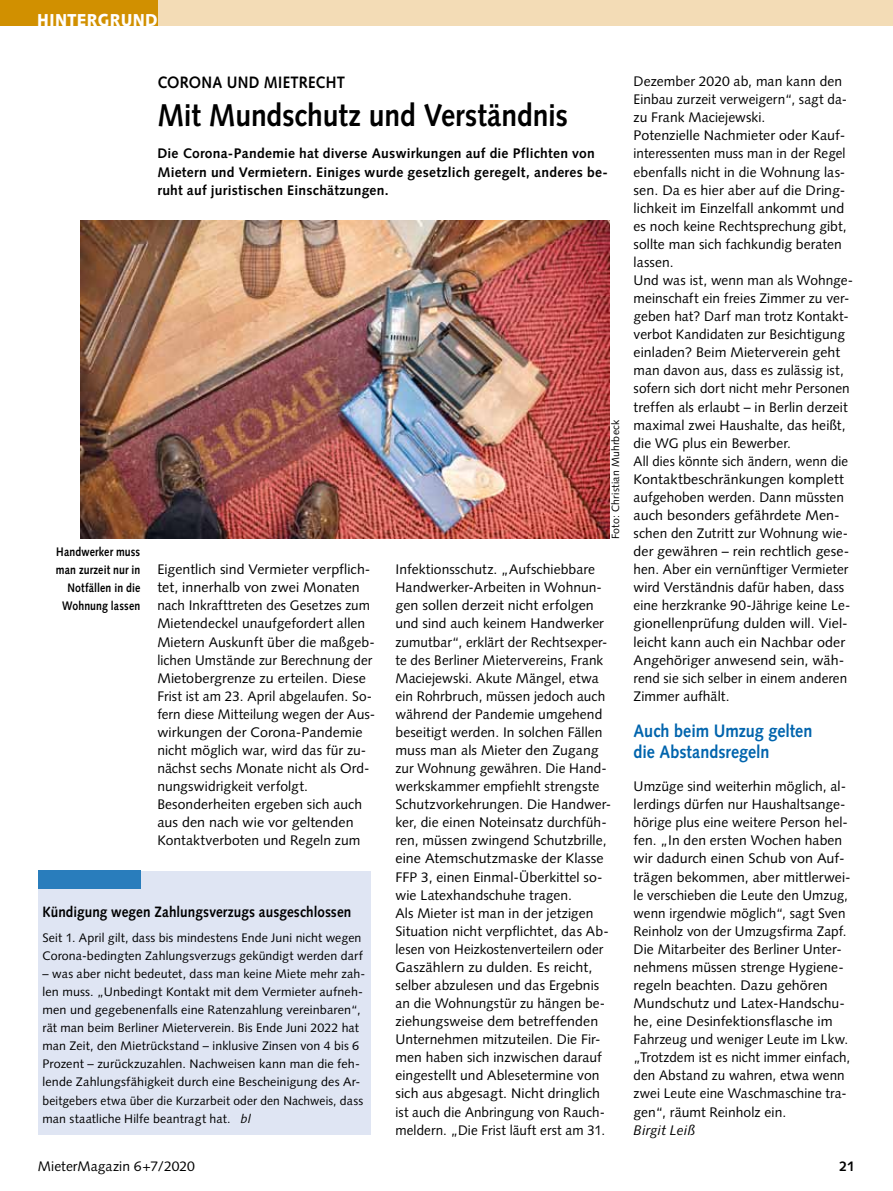
<style>
.page{position:relative;width:893px;height:1191px;background:#fff}
.page>*{position:absolute;margin:0;border:0;box-sizing:border-box;transform-origin:0 0}
.t1{font:700 31.5px "Syntax";letter-spacing:-.005em;color:#000;scale:.9 1}
.t2{font:700 18px/21px "Syntax";color:#0064ad;scale:.9 1}
.t3{font:900 17.25px "Syntax";letter-spacing:.025em;color:#fff;scale:.9 1}
.t4{font:700 16.5px "Syntax";letter-spacing:.015em;color:#000;scale:.9 1}
.t5{font:700 15px "Syntax";letter-spacing:.01em;color:#000;scale:.9 1}
.t6{font:13.8px/18px "Syntax";letter-spacing:.005em;color:#000}
.t7{font:700 13.8px/18px "Syntax";letter-spacing:.015em;color:#000}
.t8{font:italic 13.8px "Syntax";color:#000}
.t9{font:12.3px/18px "Syntax";letter-spacing:.01em;color:#000}
.t10{font:700 12.3px/18px "Syntax";letter-spacing:.01em;color:#000;text-align:right;scale:.85 1}
.t11{font:10.5px "Syntax";letter-spacing:.02em;color:#000}
.s1{font-style:italic}
</style>
<div class="page">
<div style="left:0;top:0;width:893px;height:26px;background:#f3dcb6"></div>
<div style="left:0;top:0;width:157px;height:26px;background:#d19000"></div>
<img style="left:81px;top:220px;width:528px;height:318px">
<div style="left:38px;top:871px;width:333px;height:263px;background:#dfe5f3"></div>
<div style="left:38px;top:871px;width:102px;height:18px;background:#297dbc"></div>
<p class="t3" style="left:37px;top:9px;width:136px">HINTERGRUND</p>
<p class="t4" style="left:157px;top:73px;width:210px">Corona und MietreCHt</p>
<h1 class="t1" style="left:157px;top:97px;width:458px">Mit Mundschutz und verständnis</h1>
<p class="t7" style="left:157px;top:145px;width:452px">die Corona-Pandemie hat diverse auswirkungen auf die Pflichten von<br>Mietern und vermietern. einiges wurde gesetzlich geregelt, anderes be&shy;ruht auf juristischen einschätzungen.</p>
<p class="t10" style="left:56px;top:543px;width:101px">Handwerker muss man zurzeit nur in notfällen in die<br>Wohnung lassen</p>
<p class="t6" style="left:157px;top:560px;width:219px">Eigentlich sind Vermieter verpflich&shy;tet, innerhalb von zwei Monaten nach Inkrafttreten des Gesetzes zum Mietendeckel unaufgefordert allen Mietern Auskunft über die maßgeb&shy;lichen Umstände zur Berechnung der Mietobergrenze zu erteilen. Diese Frist ist am 23. April abgelaufen. So&shy;fern diese Mitteilung wegen der Aus&shy;wirkungen der Corona-Pandemie nicht möglich war, wird das für zu&shy;nächst sechs Monate nicht als Ord&shy;nungswidrigkeit verfolgt.<br>Besonderheiten ergeben sich auch aus den nach wie vor geltenden Kontaktverboten und Regeln zum</p>
<p class="t5" style="left:43px;top:903px;width:345px">Kündigung wegen Zahlungsverzugs ausgeschlossen</p>
<p class="t9" style="left:43px;top:928px;width:322px">Seit 1. April gilt, dass bis mindestens Ende Juni nicht wegen<br>Corona-bedingten Zahlungsverzugs gekündigt werden darf</p>
<p class="t9" style="left:43px;top:964px;width:324px">– was aber nicht bedeu tet, dass man keine Miete mehr zah&shy;len muss. „Unbedingt Kontakt mit dem Vermieter aufneh&shy;men und ge gebenenfalls eine Ratenzahlung vereinbaren“, rät man beim Berliner Mieterverein. Bis Ende Juni 2022 hat man Zeit, den Mietrückstand – inklusive Zinsen von 4 bis 6<br>Prozent – zurückzuzahlen. Nachweisen kann man die feh&shy;lende Zahlungsfähigkeit durch eine Bescheinigung des Ar&shy;beitgebers etwa über die Kurzarbeit oder den Nachweis, dass man staatliche Hilfe beantragt hat. <span class="s1">bl</span></p>
<p class="t6" style="left:38px;top:1157px;width:159px">MieterMagazin 6+7/2020</p>
<p class="t11" style="left:609px;top:539px;width:121px;rotate:-90deg">Foto: Christian Muhrbeck</p>
<p class="t6" style="left:395px;top:560px;width:217px">Infektionsschutz. „Aufschiebbare Handwerker-Arbeiten in Wohnun&shy;gen sollen derzeit nicht erfolgen und sind auch keinem Handwerker zumutbar“, erklärt der Rechtsexper&shy;te des Berliner Mietervereins, Frank Maciejewski. Akute Mängel, etwa ein Rohrbruch, müssen jedoch auch während der Pandemie umgehend beseitigt werden. In solchen Fällen muss man als Mieter den Zugang zur Wohnung gewähren. Die Hand&shy;werkskammer empfiehlt strengste Schutzvorkehrungen. Die Handwer&shy;ker, die einen Noteinsatz durchfüh&shy;ren, müssen zwingend Schutzbrille, eine Atemschutzmaske der Klasse FFP 3, einen Einmal-Überkittel so&shy;wie Latexhandschuhe tragen.<br>Als Mieter ist man in der jetzigen Situation nicht verpflichtet, das Ab&shy;lesen von Heizkostenverteilern oder Gaszählern zu dulden. Es reicht, selber abzulesen und das Ergebnis an die Wohnungstür zu hängen be&shy;ziehungsweise dem betreffenden Unternehmen mitzuteilen. Die Fir&shy;men haben sich inzwischen darauf eingestellt und Ablesetermine von sich aus abgesagt. Nicht dringlich ist auch die Anbringung von Rauch&shy;meldern. „Die Frist läuft erst am 31.</p>
<p class="t6" style="left:634px;top:72px;width:221px">Dezember 2020 ab, man kann den Einbau zurzeit verweigern“, sagt da&shy;zu Frank Maciejewski.<br>Potenzielle Nachmieter oder Kauf&shy;interessenten muss man in der Regel ebenfalls nicht in die Wohnung las&shy;sen. Da es hier aber auf die Dring&shy;lichkeit im Einzelfall ankommt und es noch keine Rechtsprechung gibt, sollte man sich fachkundig beraten lassen.<br>Und was ist, wenn man als Wohnge&shy;meinschaft ein freies Zimmer zu ver&shy;geben hat? Darf man trotz Kontakt&shy;verbot Kandidaten zur Besichtigung einladen? Beim Mieterverein geht man davon aus, dass es zulässig ist, sofern sich dort nicht mehr Personen treffen als erlaubt – in Berlin der zeit maximal zwei Haushalte, das heißt, die WG plus ein Bewerber.<br>All dies könnte sich ändern, wenn die Kontaktbeschränkungen komplett aufgehoben werden. Dann müssten auch besonders gefährdete Men&shy;schen den Zutritt zur Wohnung wie&shy;der gewähren – rein rechtlich gese&shy;hen. Aber ein vernünftiger Vermieter wird Verständnis dafür haben, dass eine herzkranke 90-Jährige keine Le&shy;gionellenprüfung dulden will. Viel&shy;leicht kann auch ein Nachbar oder Angehöriger anwesend sein, wäh&shy;rend sie sich selber in einem anderen Zimmer aufhält.</p>
<h2 class="t2" style="left:634px;top:720px;width:200px">auch beim umzug gelten die abstandsregeln</h2>
<p class="t6" style="left:634px;top:777px;width:219px">Umzüge sind weiterhin möglich, al&shy;lerdings dürfen nur Haushaltsange&shy;hörige plus eine weitere Person hel&shy;fen. „In den ersten Wochen haben wir dadurch einen Schub von Auf&shy;trägen bekommen, aber mittlerwei&shy;le verschieben die Leute den Umzug, wenn irgendwie möglich“, sagt Sven Reinholz von der Umzugsfirma Zapf.<br>Die Mitarbeiter des Berliner Unter&shy;nehmens müssen strenge Hygiene&shy;regeln beachten. Dazu gehören Mundschutz und Latex-Handschu&shy;he, eine Desinfektionsflasche im Fahrzeug und weniger Leute im Lkw. „Trotzdem ist es nicht immer einfach, den Abstand zu wahren, etwa wenn zwei Leute eine Waschmaschine tra&shy;gen“, räumt Reinholz ein.</p>
<p class="t8" style="left:634px;top:1121px;width:63px">Birgit Leiß</p>
<p class="t7" style="left:839px;top:1157px;width:17px">21</p>
</div>
